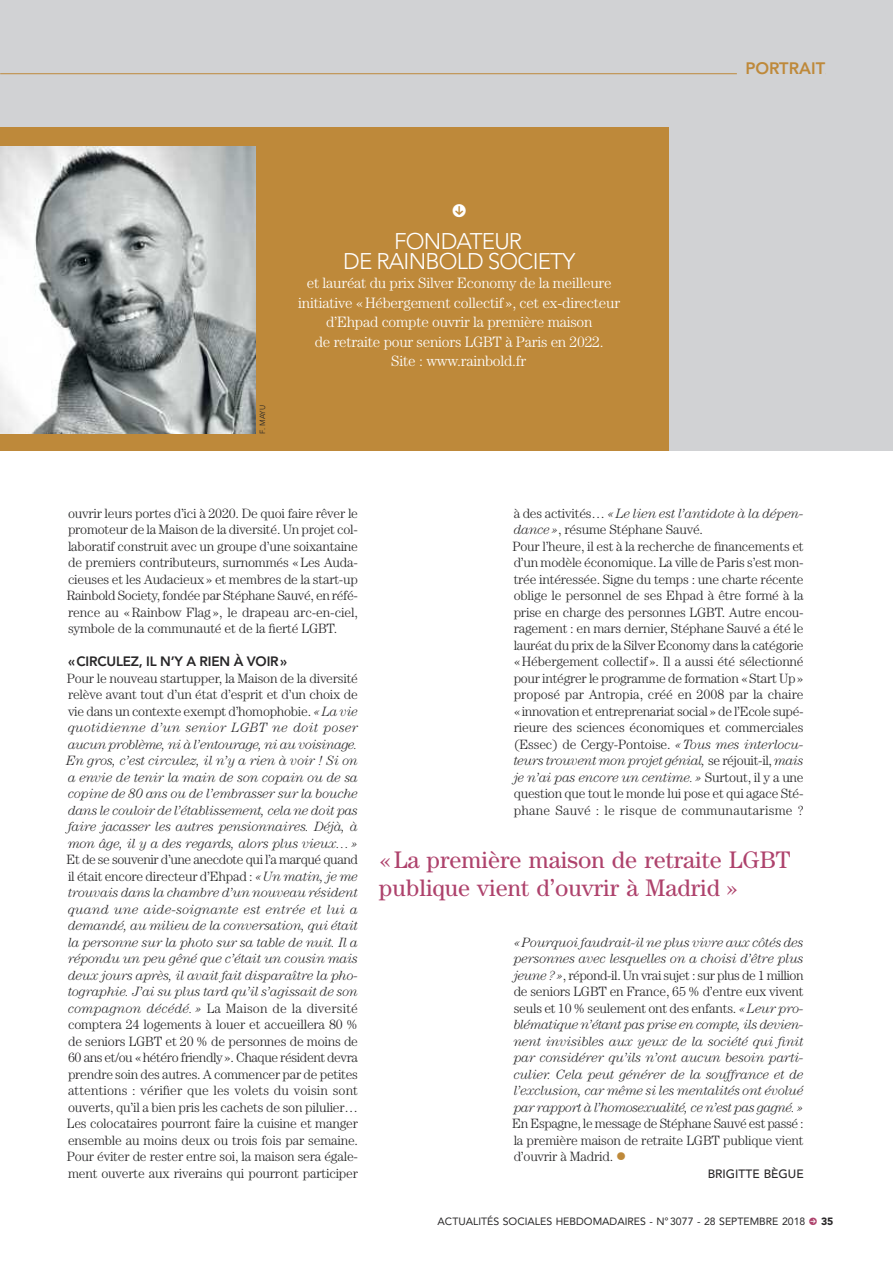
<style>
.page{position:relative;width:893px;height:1263px;background:#fff}
.page>*{position:absolute;margin:0;border:0;box-sizing:border-box;transform-origin:0 0}
.t1{font:24px/28.5px "Century Std";color:#ae426c}
.t2{font:300 22.5px/19.5px "Avenir LT Std";letter-spacing:-.035em;color:#fff;text-align:center}
.t3{font:800 16.5px "Avenir LT Std";color:#be893a}
.t4{font:300 15px/19.5px "Century Std";letter-spacing:-.015em;color:#fff;text-align:center}
.t5{font:300 13.5px/16.5px "Century Std";letter-spacing:-.015em;color:#272627;text-align:justify}
.t6{font:italic 300 13.5px/16.5px "Century Std";letter-spacing:-.015em;color:#272627;text-align:justify}
.t7{font:800 13.5px "Avenir LT Std";letter-spacing:-.015em;color:#272627}
.t8{font:500 12px "Avenir LT Std";color:#272627}
.t9{font:10.5px "Avenir LT Std";color:#272627}
.t10{font:900 10.5px "Avenir LT Std";color:#272627}
.t11{font:7.5px "Avenir LT Std";color:#272627}
.s1{font-style:normal}
.s2{font-style:italic}
.s3{color:#be893a}
</style>
<div class="page">
<div style="left:0;top:0;width:893px;height:451px;background:#d1d2d4"></div>
<hr style="left:0;top:73px;width:825px;height:1px;background:#be893a">
<hr style="left:737px;top:73px;width:88px;height:4px;background:#d1d2d4">
<div style="left:0;top:128px;width:669px;height:323px;background:#be893a"></div>
<img style="left:0;top:146px;width:255px;height:287px">
<p class="t11" style="left:259px;top:434px;width:30px;rotate:-90deg">F. MAYU</p>
<h2 class="t2" style="left:343px;top:234px;width:234px">FONDATEUR<br>DE RAINBOLD SOCIETY</h2>
<p class="t4" style="left:298px;top:275px;width:323px">et lauréat du prix Silver Economy de la meilleure initiative «Hébergement collectif», cet ex-directeur d’Ehpad compte ouvrir la première maison<br>de retraite pour seniors LGBT à Paris en 2022.<br>Site : www.rainbold.fr</p>
<p class="t3" style="left:745px;top:61px;width:81px">PORTRAIT</p>
<p class="t5" style="left:67px;top:506px;width:293px">ouvrir leurs portes d’ici à 2020. De quoi faire rêver le promoteur de la Maison de la diversité. Un projet col&shy;laboratif construit avec un groupe d’une soixantaine de premiers contributeurs, surnommés «Les Auda&shy;cieuses et les Audacieux» et membres de la start-up Rainbold Society, fondée par Stéphane Sauvé, en réfé&shy;rence au «Rainbow Flag», le drapeau arc-en-ciel, symbole de la communauté et de la fierté LGBT.</p>
<p class="t7" style="left:68px;top:656px;width:221px">«CIRCULEZ, IL N’Y A RIEN À VOIR»</p>
<p class="t6" style="left:67px;top:671px;width:293px"><span class="s1">Pour le nouveau startupper, la Maison de la diversité relève avant tout d’un état d’esprit et d’un choix de vie dans un contexte exempt d’homophobie.</span> «La vie quotidienne d’un senior LGBT ne doit poser aucun problème, ni à l’entourage, ni au voisinage.<br>En gros, c’est circulez, il n’y a rien à voir ! Si on a envie de tenir la main de son copain ou de sa copine de 80 ans ou de l’embrasser sur la bouche dans le couloir de l’établissement, cela ne doit pas faire jacasser les autres pensionnaires. Déjà, à mon âge, il y a des regards, alors plus vieux…»</p>
<p class="t5" style="left:67px;top:852px;width:293px">Et de se souvenir d’une anecdote qui l’a marqué quand il était encore directeur d’Ehpad : <span class="s2">«Un matin, je me trouvais dans la chambre d’un nouveau résident quand une aide-soignante est entrée et lui a demandé, au milieu de la conversation, qui était la personne sur la photo sur sa table de nuit. Il a répondu un peu gêné que c’était un cousin mais deux jours après, il avait fait disparaître la pho&shy;tographie. J’ai su plus tard qu’il s’agissait de son compagnon décédé. »</span> La Maison de la diversité comptera 24 logements à louer et accueillera 80 % de seniors LGBT et 20 % de personnes de moins de 60 ans et/ou «hétéro friendly». Chaque résident devra prendre soin des autres. A commencer par de petites attentions : vérifier que les volets du voisin sont ouverts, qu’il a bien pris les cachets de son pilulier… Les colocataires pourront faire la cuisine et manger ensemble au moins deux ou trois fois par semaine.<br>Pour éviter de rester entre soi, la maison sera égale&shy;ment ouverte aux riverains qui pourront participer</p>
<p class="t5" style="left:512px;top:506px;width:293px;text-align:left">à des activités… <span class="s2">«Le lien est l’antidote à la dépen&shy;dance»</span>, résume Stéphane Sauvé.<br>Pour l’heure, il est à la recherche de financements et d’un modèle économique. La ville de Paris s’est mon&shy;trée intéressée. Signe du temps : une charte récente oblige le personnel de ses Ehpad à être formé à la prise en charge des personnes LGBT. Autre encou&shy;ragement : en mars dernier, Stéphane Sauvé a été le lauréat du prix de la Silver Economy dans la catégorie «Hébergement collectif». Il a aussi été sélectionné pour intégrer le programme de formation «Start Up» proposé par Antropia, créé en 2008 par la chaire «innovation et entreprenariat social» de l’Ecole supé&shy;rieure des sciences économiques et commerciales (Essec) de Cergy-Pontoise. <span class="s2">«Tous mes interlocu&shy;teurs trouvent mon projet génial,</span> se réjouit-il, <span class="s2">mais je n’ai pas encore un centime.»</span> Surtout, il y a une question que tout le monde lui pose et qui agace Sté&shy;phane Sauvé : le risque de communautarisme ?</p>
<h1 class="t1" style="left:379px;top:847px;width:413px">«La première maison de retraite LGBT publique vient d’ouvrir à Madrid »</h1>
<p class="t6" style="left:514px;top:935px;width:291px">«Pourquoifaudrait-il ne plus vivre aux côtés des personnes avec lesquelles on a choisi d’être plus jeune ?»<span class="s1">, répond-il. Un vrai sujet : sur plus de 1 million de seniors LGBT en France, 65 % d’entre eux vivent seuls et 10 % seulement ont des enfants.</span> «Leur pro&shy;blématique n’étant pas prise en compte, ils devien&shy;nent invisibles aux yeux de la société qui finit par considérer qu’ils n’ont aucun besoin parti&shy;culier. Cela peut générer de la souffrance et de l’exclusion, car même si les mentalités ont évolué par rapport à l’homosexualité, ce n’est pas gagné.»</p>
<p class="t5" style="left:512px;top:1116px;width:293px">En Espagne, le message de Stéphane Sauvé est passé : la première maison de retraite LGBT publique vient d’ouvrir à Madrid. <span class="s3">●</span></p>
<p class="t8" style="left:708px;top:1169px;width:98px">BRIGITTE BÈGUE</p>
<p class="t9" style="left:438px;top:1217px;width:369px">ACTUALITÉS SOCIALES HEBDOMADAIRES - N°3077 - 28 SEPTEMBRE 2018</p>
<p class="t10" style="left:821px;top:1217px;width:14px">35</p>
</div>
